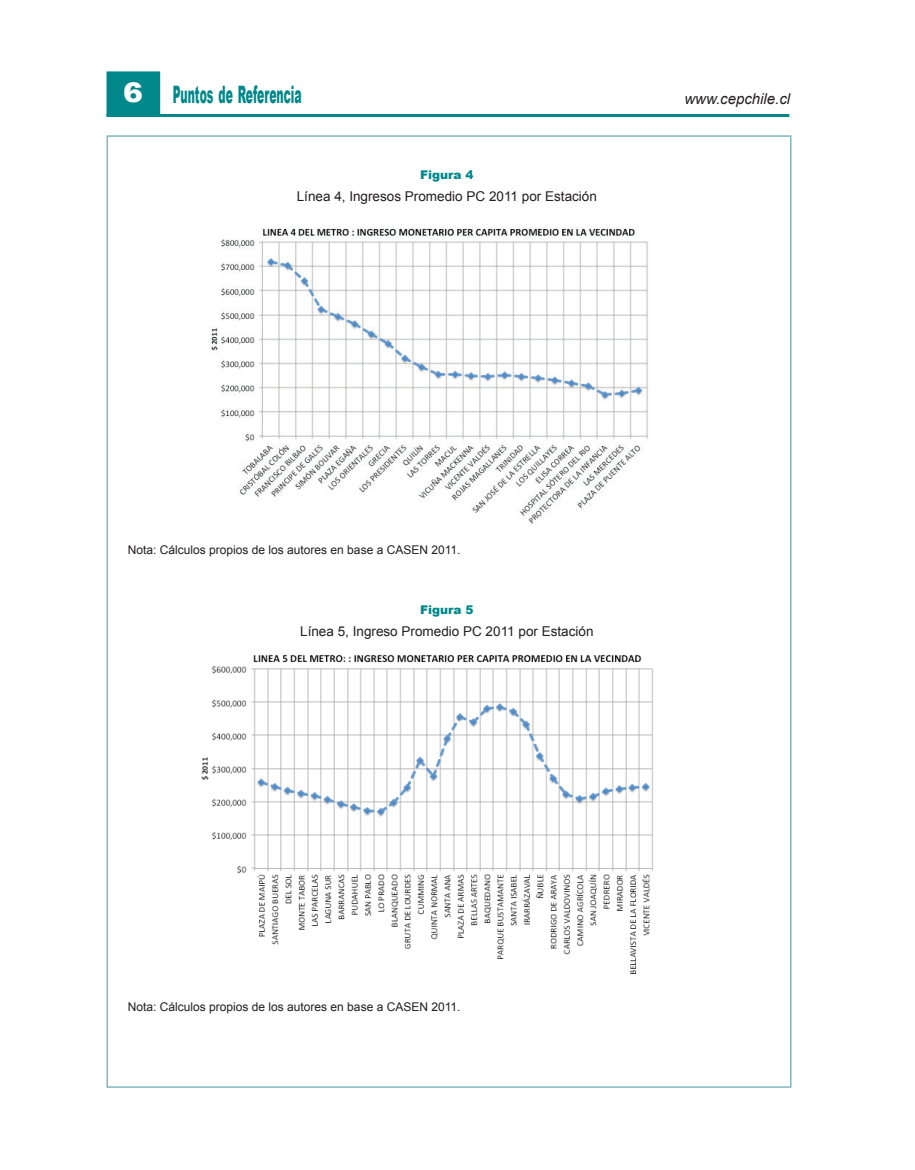
<style>
.page{position:relative;width:915px;height:1170px;background:#fff}
.page>*{position:absolute;margin:0;border:0;box-sizing:border-box;transform-origin:0 0}
.t1{font:900 24px "Arial";color:#008789;scale:.45 1}
.t2{font:italic 15px "Arial";color:#231f20}
.t3{font:13.5px "Arial";color:#231f20}
.t4{font:12px "Arial";color:#231f20}
.t5{font:900 12px "Arial";letter-spacing:.01em;color:#008789}
.s1{font-size:27px;color:#fff}
</style>
<div class="page">
<div style="left:106px;top:71px;width:54px;height:45px;background:#008789;border:2px solid #008789"></div>
<div style="left:106px;top:135px;width:685px;height:952px;background:#fff;border:2px solid #81b6ba"></div>
<hr style="left:106px;top:114px;width:683px;height:3px;background:#008789">
<img style="left:210px;top:228px;width:438px;height:296px">
<img style="left:201px;top:654px;width:452px;height:320px">
<h1 class="t1" style="left:123px;top:77px;width:398px"><span class="s1">6</span> Puntos de Referencia</h1>
<p class="t2" style="left:684px;top:89px;width:107px">www.cepchile.cl</p>
<p class="t5" style="left:420px;top:166px;width:55px">Figura 4</p>
<p class="t3" style="left:297px;top:187px;width:301px">Línea 4, Ingresos Promedio PC 2011 por Estación</p>
<p class="t4" style="left:128px;top:542px;width:334px">Nota: Cálculos propios de los autores en base a CASEN 2011.</p>
<p class="t5" style="left:420px;top:600px;width:55px">Figura 5</p>
<p class="t3" style="left:300px;top:622px;width:295px">Línea 5, Ingreso Promedio PC 2011 por Estación</p>
<p class="t4" style="left:128px;top:999px;width:334px">Nota: Cálculos propios de los autores en base a CASEN 2011.</p>
</div>
